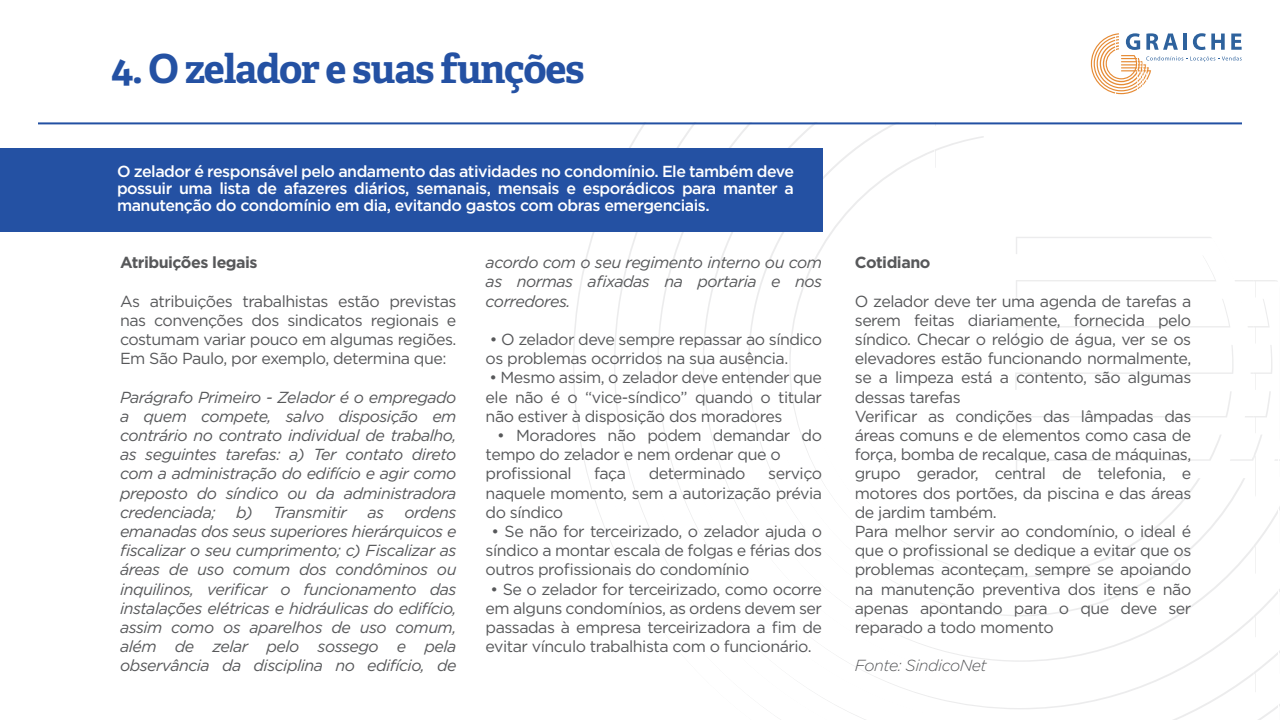
<style>
.page{position:relative;width:1280px;height:720px;background:#fff}
.page>*{position:absolute;margin:0;border:0;box-sizing:border-box;transform-origin:0 0}
.t1{font:700 40px "Adelle Basic";letter-spacing:-.03em;color:#2451a3}
.t2{font:16px/19.2px "Gotham";letter-spacing:-.03em;color:#57585a;text-align:justify}
.t3{font:italic 16px/19.2px "Gotham";letter-spacing:-.03em;color:#57585a;text-align:justify}
.t4{font:500 16px/17.2px "Gotham";letter-spacing:-.03em;color:#fff;text-align:justify}
.t5{font:700 16px "Gotham";letter-spacing:-.03em;color:#57585a}
.t6{font:italic 300 16px "Gotham";letter-spacing:-.03em;color:#57585a}
</style>
<div class="page">
<svg style="left:574px;top:124px;width:706px;height:596px"></svg>
<div style="left:0;top:148px;width:822px;height:83px;background:#2451a3"></div>
<hr style="left:38px;top:122px;width:1204px;height:2px;background:#2250a3">
<svg style="left:1091px;top:33px;width:151px;height:61px"></svg>
<h1 class="t1" style="left:111px;top:43px;width:475px">4. O zelador e suas funções</h1>
<p class="t4" style="left:117px;top:162px;width:679px">O zelador é responsável pelo andamento das atividades no condomínio. Ele também deve possuir uma lista de afazeres diários, semanais, mensais e esporádicos para manter a manutenção do condomínio em dia, evitando gastos com obras emergenciais.</p>
<p class="t5" style="left:120px;top:252px;width:139px">Atribuições legais</p>
<p class="t2" style="left:120px;top:291px;width:338px">As atribuições trabalhistas estão previstas nas convenções dos sindicatos regionais e costumam variar pouco em algumas regiões.<br>Em São Paulo, por exemplo, determina que:</p>
<p class="t3" style="left:120px;top:387px;width:338px">Parágrafo Primeiro - Zelador é o empregado a quem compete, salvo disposição em contrário no contrato individual de trabalho, as seguintes tarefas: a) Ter contato direto com a administração do edifício e agir como preposto do síndico ou da administradora credenciada;</p>
<p class="t3" style="left:120px;top:502px;width:338px;text-indent:285px">ordens emanadas dos seus superiores hierárquicos e fiscalizar o seu cumprimento; c) Fiscalizar as áreas de uso comum dos condôminos ou inquilinos, verificar o funcionamento das instalações elétricas e hidráulicas do edifício, assim como os aparelhos de uso comum, além de zelar pelo sossego e pela observância da disciplina no edifício, de</p>
<p class="t3" style="left:236px;top:502px;width:112px">b) Transmitir</p>
<p class="t3" style="left:367px;top:502px;width:18px">as</p>
<p class="t3" style="left:486px;top:253px;width:338px">acordo com o seu regimento interno ou com as normas afixadas na portaria e nos corredores.</p>
<p class="t2" style="left:486px;top:329px;width:338px">• O zelador deve sempre repassar ao síndico os problemas ocorridos na sua ausência.</p>
<p class="t2" style="left:486px;top:368px;width:338px">• Mesmo assim, o zelador deve entender que ele não é o “vice-síndico” quando o titular não estiver à disposição dos moradores</p>
<p class="t2" style="left:486px;top:425px;width:338px;text-align:left;text-indent:12px">• Moradores não podem demandar do tempo do zelador e nem ordenar que o profissional</p>
<p class="t2" style="left:594px;top:464px;width:33px">faça</p>
<p class="t2" style="left:649px;top:464px;width:98px">determinado</p>
<p class="t2" style="left:486px;top:464px;width:338px;text-indent:283px">serviço naquele momento, sem a autorização prévia do síndico</p>
<p class="t2" style="left:486px;top:521px;width:338px;text-indent:6px">• Se não for terceirizado, o zelador ajuda o síndico a montar escala de folgas e férias dos outros profissionais do condomínio</p>
<p class="t2" style="left:486px;top:579px;width:338px;text-indent:5px">• Se o zelador for terceirizado, como ocorre em alguns condomínios, as ordens devem ser passadas à empresa terceirizadora a fim de evitar vínculo trabalhista com o funcionário.</p>
<p class="t5" style="left:855px;top:252px;width:77px">Cotidiano</p>
<p class="t2" style="left:855px;top:291px;width:338px;text-align:left">O zelador deve ter uma agenda de tarefas a serem feitas diariamente, fornecida pelo síndico. Checar o relógio de água, ver se os elevadores estão funcionando normalmente, se a limpeza está a contento, são algumas dessas tarefas<br>Verificar as condições das lâmpadas das áreas comuns e de elementos como casa de força, bomba de recalque, casa de máquinas, grupo gerador, central de telefonia, e motores dos portões, da piscina e das áreas de jardim também.<br>Para melhor servir ao condomínio, o ideal é que o profissional se dedique a evitar que os problemas aconteçam, sempre se apoiando na manutenção preventiva dos itens e não apenas apontando para o que deve ser reparado a todo momento</p>
<p class="t6" style="left:855px;top:656px;width:134px">Fonte: SindicoNet</p>
</div>
